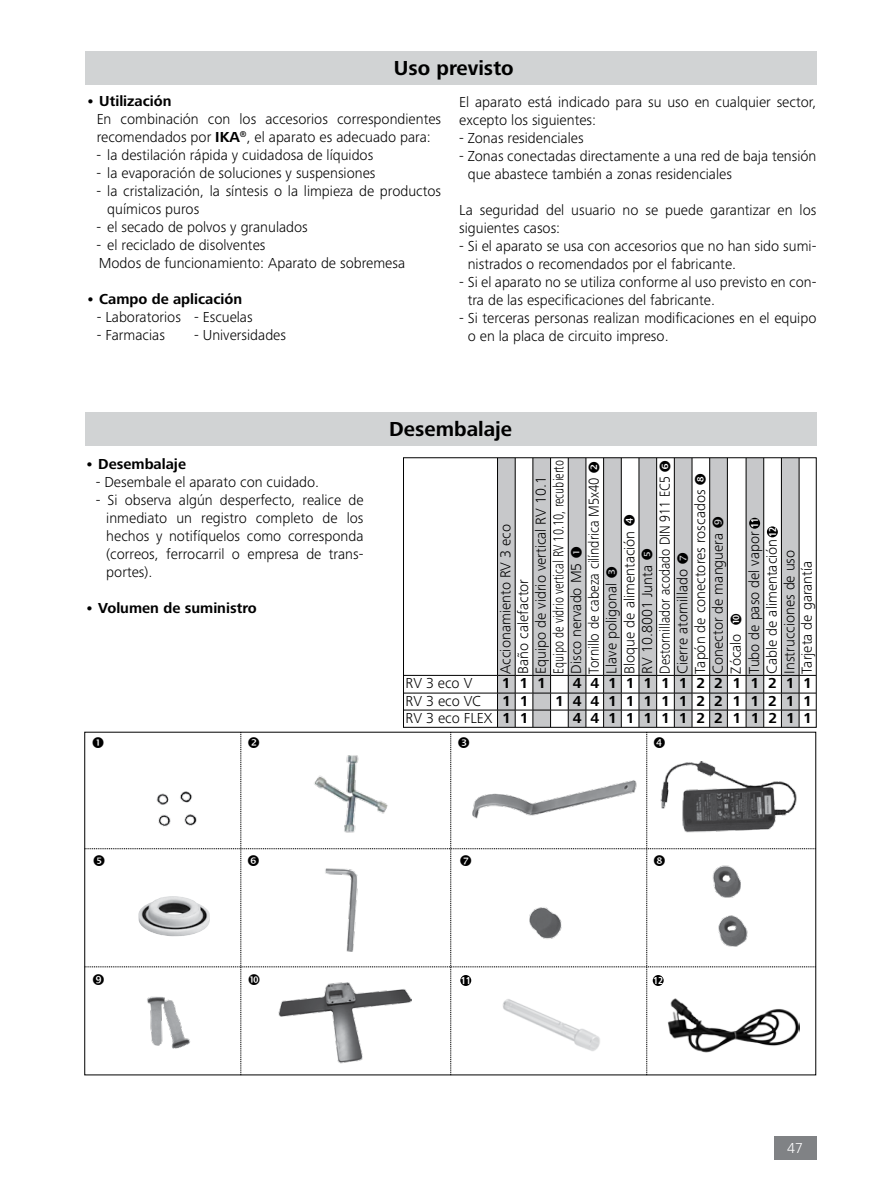
<style>
.page{position:relative;width:893px;height:1187px;background:#fff}
.page>*{position:absolute;margin:0;border:0;box-sizing:border-box;transform-origin:0 0}
.t1{font:700 21px "Frutiger Next IKA";color:#000}
.t2{font:300 15px/17.7px "Frutiger Next IKA";color:#000}
.t3{font:700 15px "Frutiger Next IKA";color:#000}
.t4{font:700 15px "Frutiger Next IKA";letter-spacing:.59em;color:#000}
.t5{font:300 condensed 15px "Frutiger Next IKA";color:#000;scale:.9 1}
.t6{font:300 15px "Frutiger Next IKA";color:#fff}
.t7{font:700 condensed 10.5px/17.7px "Frutiger Next IKA";color:#fff}
.s1{font-weight:700}
</style>
<div class="page">
<div style="left:774px;top:1135px;width:42px;height:24px;background:#808285"></div>
<div style="left:85px;top:51px;width:731px;height:33px;background:#d1d3d4"></div>
<div style="left:85px;top:412px;width:731px;height:33px;background:#d1d3d4"></div>
<svg style="left:85px;top:458px;width:731px;height:616px"></svg>
<h1 class="t1" style="left:394px;top:56px;width:121px">Uso previsto</h1>
<p class="t3" style="left:86px;top:92px;width:87px">• Utilización</p>
<p class="t2" style="left:97px;top:110px;width:346px">En combinación con los accesorios correspondientes recomendados por <span class="s1">IKA</span><sup>®</sup>, el aparato es adecuado para:</p>
<p class="t2" style="left:97px;top:146px;width:278px">- la destilación rápida y cuidadosa de líquidos</p>
<p class="t2" style="left:97px;top:164px;width:280px">- la evaporación de soluciones y suspensiones</p>
<p class="t2" style="left:107px;top:182px;width:335px;text-indent:-11px">- la cristalización, la síntesis o la limpieza de productos químicos puros</p>
<p class="t2" style="left:97px;top:218px;width:213px">- el secado de polvos y granulados</p>
<p class="t2" style="left:97px;top:236px;width:310px">- el reciclado de disolventes<br>Modos de funcionamiento: Aparato de sobremesa</p>
<p class="t3" style="left:86px;top:290px;width:158px">• Campo de aplicación</p>
<p class="t2" style="left:97px;top:308px;width:158px">- Laboratorios - Escuelas</p>
<p class="t2" style="left:97px;top:326px;width:70px">- Farmacias</p>
<p class="t2" style="left:194px;top:326px;width:94px">- Universidades</p>
<p class="t2" style="left:459px;top:93px;width:359px">El aparato está indicado para su uso en cualquier sector, excepto los siguientes:</p>
<p class="t2" style="left:459px;top:129px;width:126px">- Zonas residenciales</p>
<p class="t2" style="left:468px;top:147px;width:350px;text-indent:-9px">- Zonas conectadas directamente a una red de baja tensión que abastece también a zonas residenciales</p>
<p class="t2" style="left:459px;top:201px;width:359px">La seguridad del usuario no se puede garantizar en los siguientes casos:</p>
<p class="t2" style="left:468px;top:237px;width:350px;text-indent:-9px">- Si el aparato se usa con accesorios que no han sido sumi&shy;nistrados o recomendados por el fabricante.</p>
<p class="t2" style="left:468px;top:273px;width:350px;text-indent:-9px">- Si el aparato no se utiliza conforme al uso previsto en con&shy;tra de las especificaciones del fabricante.</p>
<p class="t2" style="left:468px;top:309px;width:350px;text-indent:-9px">- Si terceras personas realizan modificaciones en el equipo o en la placa de circuito impreso.</p>
<p class="t3" style="left:85px;top:455px;width:102px">• Desembalaje</p>
<p class="t2" style="left:96px;top:473px;width:225px">- Desembale el aparato con cuidado.</p>
<p class="t2" style="left:106px;top:491px;width:259px;text-align:justify;text-indent:-11px">- Si observa algún desperfecto, realice de inmediato un registro completo de los hechos y notifíquelos como corresponda (correos, ferrocarril o empresa de trans&shy;portes).</p>
<p class="t3" style="left:85px;top:599px;width:173px">• Volumen de suministro</p>
<h1 class="t1" style="left:389px;top:417px;width:124px">Desembalaje</h1>
<p class="t5" style="left:550px;top:673px;width:239px;rotate:-90deg">Equipo de vidrio vertical RV 10.10, recubierto</p>
<p class="t2" style="left:567px;top:673px;width:199px;rotate:-90deg">Disco nervado M5<br>Tornillo de cabeza cilíndrica M5x40<br>Llave poligonal<br>Bloque de alimentación<br>RV 10.8001 Junta<br>Destornillador acodado DIN 911 EC5<br>Cierre atornillado<br>Tapón de conectores roscados<br>Conector de manguera<br>Zócalo<br>Tubo de paso del vapor<br>Cable de alimentación<br>Instrucciones de uso<br>Tarjeta de garantía</p>
<p class="t2" style="left:497px;top:673px;width:199px;rotate:-90deg">Accionamiento RV 3 eco<br>Baño calefactor<br>Equipo de vidrio vertical RV 10.1</p>
<p class="t7" style="left:746px;top:537px;width:20px;text-indent:9px;rotate:-90deg">11<br>12</p>
<p class="t2" style="left:405px;top:674px;width:68px">RV 3 eco V</p>
<p class="t3" style="left:502px;top:674px;width:46px">111</p>
<p class="t4" style="left:573px;top:674px;width:241px">44111112211211</p>
<p class="t2" style="left:405px;top:691px;width:77px">RV 3 eco VC</p>
<p class="t3" style="left:502px;top:692px;width:28px">1 1</p>
<p class="t4" style="left:555px;top:692px;width:258px">144111112211211</p>
<p class="t2" style="left:406px;top:708px;width:124px">RV 3 eco FLEX <span class="s1">1 1</span></p>
<p class="t4" style="left:573px;top:709px;width:241px">44111112211211</p>
<p class="t7" style="left:461px;top:971px;width:12px">11</p>
<p class="t7" style="left:653px;top:971px;width:12px">12</p>
<p class="t6" style="left:787px;top:1139px;width:17px">47</p>
</div>
